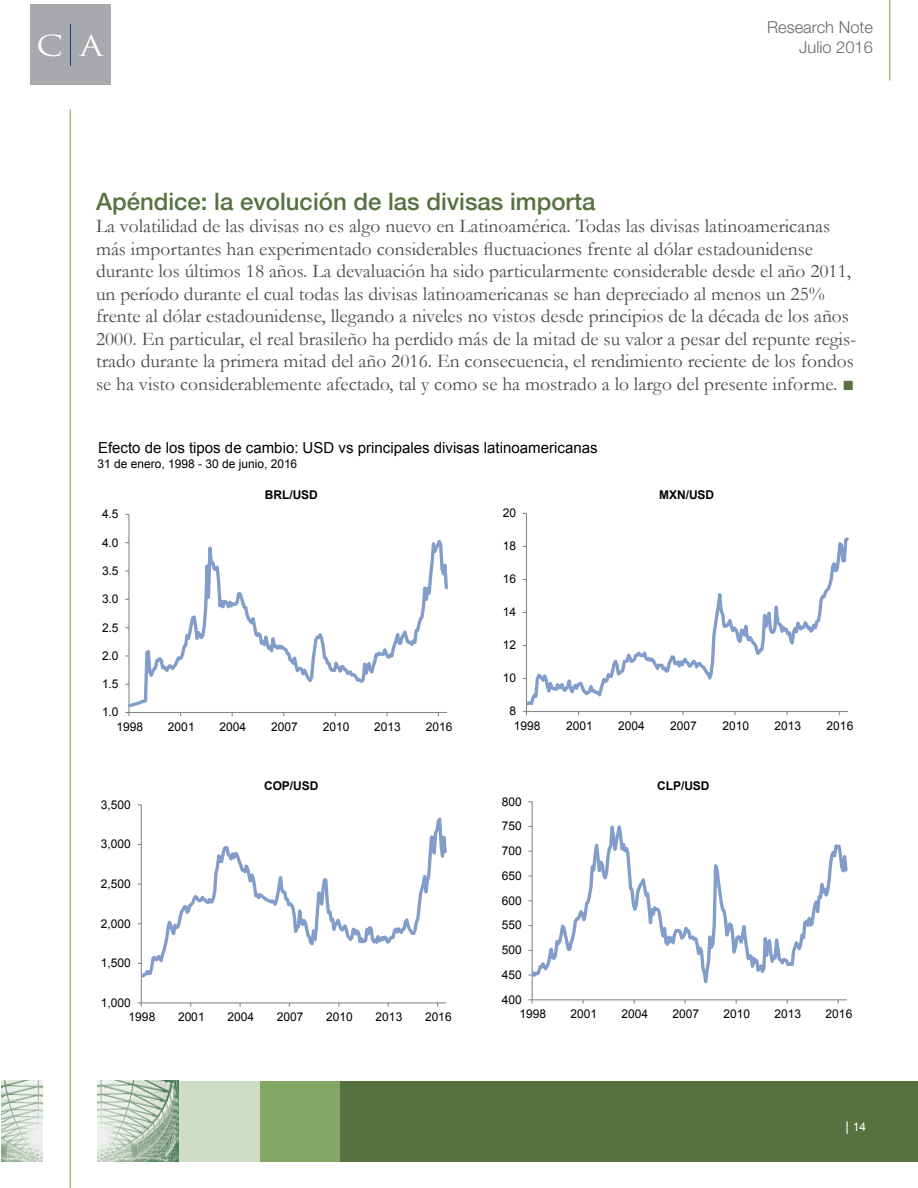
<style>
.page{position:relative;width:918px;height:1188px;background:#fff}
.page>*{position:absolute;margin:0;border:0;box-sizing:border-box;transform-origin:0 0}
.t1{font:500 24px "Helvetica Neue LT";color:#577241}
.t2{font:19.5px/22.5px "Garamond";color:#4a4b4c}
.t3{font:300 16.5px/19.5px "Helvetica Neue LT Std";color:#67686b;text-align:right}
.t4{font:15.15px "Arial";color:#000}
.t5{font:12px "Arial";color:#000}
.t6{font:700 12px "Arial";color:#000}
.t7{font:12px "Arial";color:#fff}
.s1{color:#577241}
.s2{font-size:13.5px}
</style>
<div class="page">
<img style="left:1px;top:1081px;width:42px;height:81px">
<img style="left:98px;top:1081px;width:81px;height:81px">
<hr style="left:889px;top:0;width:1px;height:81px;background:#83a765">
<div style="left:179px;top:1081px;width:81px;height:81px;background:#cfddc4"></div>
<hr style="left:70px;top:109px;width:1px;height:1079px;background:#83a765">
<div style="left:30px;top:4px;width:81px;height:81px;background:#a8a9ac"></div>
<hr style="left:70px;top:24px;width:1px;height:42px;background:#233b76">
<svg style="left:38px;top:34px;width:66px;height:22px"></svg>
<div style="left:260px;top:1081px;width:81px;height:81px;background:#83a765"></div>
<div style="left:341px;top:1081px;width:577px;height:81px;background:#577241"></div>
<hr style="left:128px;top:514px;width:2px;height:199px;background:#868686">
<hr style="left:129px;top:712px;width:318px;height:1px;background:#868686">
<svg style="left:129px;top:514px;width:289px;height:196px"></svg>
<svg style="left:412px;top:518px;width:36px;height:116px"></svg>
<hr style="left:526px;top:513px;width:1px;height:199px;background:#868686">
<svg style="left:523px;top:537px;width:326px;height:178px"></svg>
<hr style="left:141px;top:805px;width:1px;height:198px;background:#868686">
<hr style="left:141px;top:1002px;width:305px;height:1px;background:#868686">
<svg style="left:138px;top:1002px;width:4px;height:5px"></svg>
<svg style="left:138px;top:804px;width:309px;height:175px"></svg>
<hr style="left:532px;top:999px;width:315px;height:1px;background:#868686">
<svg style="left:528px;top:999px;width:5px;height:5px"></svg>
<svg style="left:532px;top:802px;width:289px;height:199px"></svg>
<svg style="left:812px;top:823px;width:36px;height:116px"></svg>
<p class="t3" style="left:767px;top:17px;width:107px">Research Note<br>Julio 2016</p>
<p class="t1" style="left:96px;top:187px;width:501px">Apéndice: la evolución de las divisas importa</p>
<p class="t2" style="left:96px;top:214px;width:762px">La volatilidad de las divisas no es algo nuevo en Latinoamérica. Todas las divisas latinoamericanas más importantes han experimentado considerables fluctuaciones frente al dólar estadounidense durante los últimos 18 años. La devaluación ha sido particularmente considerable desde el año 2011, un período durante el cual todas las divisas latinoamericanas se han depreciado al menos un 25% frente al dólar estadounidense, llegando a niveles no vistos desde principios de la década de los años 2000. En particular, el real brasileño ha perdido más de la mitad de su valor a pesar del repunte regis&shy;trado durante la primera mitad del año 2016. En consecuencia, el rendimiento reciente de los fondos se ha visto considerablemente afectado, tal y como se ha mostrado a lo largo del presente informe. <span class="s1">■</span></p>
<p class="t4" style="left:98px;top:437px;width:501px">Efecto de los tipos de cambio: USD vs principales divisas latinoamericanas</p>
<p class="t5" style="left:98px;top:456px;width:201px">31 de enero, 1998 - 30 de junio, 2016</p>
<p class="t6" style="left:265px;top:486px;width:55px">BRL/USD</p>
<p class="t6" style="left:659px;top:486px;width:57px">MXN/USD</p>
<p class="t5" style="left:102px;top:506px;width:18px">4.5</p>
<p class="t5" style="left:102px;top:535px;width:18px">4.0</p>
<p class="t5" style="left:102px;top:563px;width:18px">3.5</p>
<p class="t5" style="left:102px;top:591px;width:18px">3.0</p>
<p class="t5" style="left:102px;top:619px;width:18px">2.5</p>
<p class="t5" style="left:102px;top:648px;width:18px">2.0</p>
<p class="t5" style="left:102px;top:676px;width:18px">1.5</p>
<p class="t5" style="left:102px;top:704px;width:18px">1.0</p>
<p class="t5" style="left:116px;top:719px;width:28px">1998</p>
<p class="t5" style="left:168px;top:719px;width:28px">2001</p>
<p class="t5" style="left:220px;top:719px;width:28px">2004</p>
<p class="t5" style="left:271px;top:719px;width:28px">2007</p>
<p class="t5" style="left:323px;top:719px;width:28px">2010</p>
<p class="t5" style="left:374px;top:719px;width:28px">2013</p>
<p class="t5" style="left:426px;top:719px;width:28px">2016</p>
<p class="t5" style="left:503px;top:505px;width:15px">20</p>
<p class="t5" style="left:503px;top:538px;width:15px">18</p>
<p class="t5" style="left:503px;top:571px;width:15px">16</p>
<p class="t5" style="left:503px;top:604px;width:15px">14</p>
<p class="t5" style="left:503px;top:637px;width:15px">12</p>
<p class="t5" style="left:503px;top:670px;width:15px">10</p>
<p class="t5" style="left:510px;top:703px;width:8px">8</p>
<p class="t5" style="left:514px;top:718px;width:28px">1998</p>
<p class="t5" style="left:566px;top:718px;width:28px">2001</p>
<p class="t5" style="left:618px;top:718px;width:28px">2004</p>
<p class="t5" style="left:670px;top:718px;width:28px">2007</p>
<p class="t5" style="left:722px;top:718px;width:28px">2010</p>
<p class="t5" style="left:775px;top:718px;width:28px">2013</p>
<p class="t5" style="left:827px;top:718px;width:28px">2016</p>
<p class="t5" style="left:101px;top:797px;width:32px">3,500</p>
<p class="t5" style="left:101px;top:836px;width:32px">3,000</p>
<p class="t5" style="left:101px;top:876px;width:32px">2,500</p>
<p class="t5" style="left:101px;top:916px;width:32px">2,000</p>
<p class="t5" style="left:101px;top:955px;width:32px">1,500</p>
<p class="t6" style="left:264px;top:778px;width:56px">COP/USD</p>
<p class="t6" style="left:657px;top:778px;width:54px">CLP/USD</p>
<p class="t5" style="left:502px;top:794px;width:21px">800</p>
<p class="t5" style="left:502px;top:818px;width:21px">750</p>
<p class="t5" style="left:502px;top:843px;width:21px">700</p>
<p class="t5" style="left:502px;top:868px;width:21px">650</p>
<p class="t5" style="left:502px;top:893px;width:21px">600</p>
<p class="t5" style="left:502px;top:917px;width:21px">550</p>
<p class="t5" style="left:502px;top:942px;width:21px">500</p>
<p class="t5" style="left:502px;top:967px;width:21px">450</p>
<p class="t5" style="left:101px;top:995px;width:32px">1,000</p>
<p class="t5" style="left:129px;top:1009px;width:28px">1998</p>
<p class="t5" style="left:178px;top:1009px;width:28px">2001</p>
<p class="t5" style="left:227px;top:1009px;width:28px">2004</p>
<p class="t5" style="left:277px;top:1009px;width:28px">2007</p>
<p class="t5" style="left:326px;top:1009px;width:28px">2010</p>
<p class="t5" style="left:376px;top:1009px;width:28px">2013</p>
<p class="t5" style="left:425px;top:1009px;width:28px">2016</p>
<p class="t5" style="left:502px;top:992px;width:21px">400</p>
<p class="t5" style="left:519px;top:1006px;width:28px">1998</p>
<p class="t5" style="left:571px;top:1006px;width:28px">2001</p>
<p class="t5" style="left:622px;top:1006px;width:28px">2004</p>
<p class="t5" style="left:673px;top:1006px;width:28px">2007</p>
<p class="t5" style="left:724px;top:1006px;width:28px">2010</p>
<p class="t5" style="left:775px;top:1006px;width:28px">2013</p>
<p class="t5" style="left:826px;top:1006px;width:28px">2016</p>
<p class="t7" style="left:845px;top:1119px;width:22px"><span class="s2">|</span> 14</p>
</div>
